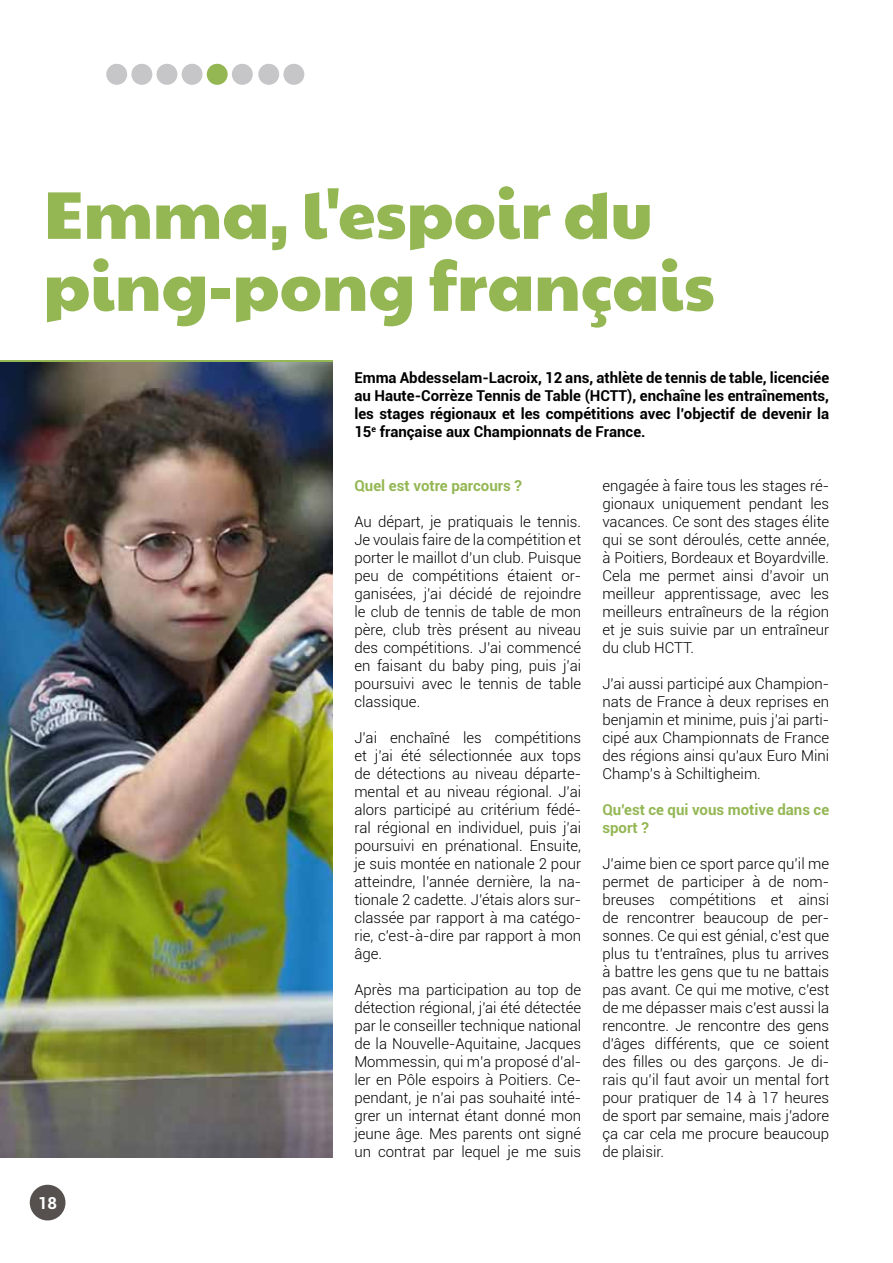
<style>
.page{position:relative;width:893px;height:1263px;background:#fff}
.page>*{position:absolute;margin:0;border:0;box-sizing:border-box;transform-origin:0 0}
.t1{font:67.5px/72px "Paytone One";color:#94b754}
.t2{font:700 16.5px "Roboto";color:#fff}
.t3{font:300 15px/18px "Roboto";color:#000;text-align:justify}
.t4{font:700 15px/18px "Roboto";color:#000;text-align:justify}
.t5{font:700 15px/18px "Roboto";color:#94b754}
</style>
<div class="page">
<div style="left:30px;top:1185px;width:35px;height:35px;background:#56514e;border-radius:50%"></div>
<div style="left:106px;top:64px;width:21px;height:21px;background:#c6c6c8;border-radius:50%"></div>
<div style="left:131px;top:64px;width:21px;height:21px;background:#c6c6c8;border-radius:50%"></div>
<div style="left:157px;top:64px;width:20px;height:21px;background:#c6c6c8;border-radius:50%"></div>
<div style="left:182px;top:64px;width:21px;height:21px;background:#c6c6c8;border-radius:50%"></div>
<div style="left:207px;top:64px;width:21px;height:21px;background:#94b754;border-radius:50%"></div>
<div style="left:232px;top:64px;width:21px;height:21px;background:#c6c6c8;border-radius:50%"></div>
<div style="left:258px;top:64px;width:21px;height:21px;background:#c6c6c8;border-radius:50%"></div>
<div style="left:283px;top:64px;width:21px;height:21px;background:#c6c6c8;border-radius:50%"></div>
<img style="left:0;top:362px;width:332px;height:795px">
<h1 class="t1" style="left:44px;top:172px;width:673px">Emma, l'espoir du ping-pong français</h1>
<p class="t4" style="left:354px;top:368px;width:476px">Emma Abdesselam-Lacroix, 12 ans, athlète de tennis de table, licenciée au Haute-Corrèze Tennis de Table (HCTT), enchaîne les entraînements, les stages régionaux et les compétitions avec l’objectif de devenir la 15<sup>e</sup> française aux Championnats de France.</p>
<p class="t2" style="left:38px;top:1191px;width:20px">18</p>
<p class="t5" style="left:354px;top:476px;width:169px">Quel est votre parcours ?</p>
<p class="t3" style="left:354px;top:512px;width:228px">Au départ, je pratiquais le tennis.<br>Je voulais faire de la compétition et porter le maillot d’un club. Puisque peu de compétitions étaient or&shy;ganisées, j’ai décidé de rejoindre le club de tennis de table de mon père, club très présent au niveau des compétitions. J’ai commencé en faisant du baby ping, puis j’ai poursuivi avec le tennis de table classique.</p>
<p class="t3" style="left:354px;top:728px;width:228px">J’ai enchaîné les compétitions et j’ai été sélectionnée aux tops de détections au niveau départe&shy;mental et au niveau régional. J’ai alors participé au critérium fédé&shy;ral régional en individuel, puis j’ai poursuivi en prénational. Ensuite, je suis montée en nationale 2 pour atteindre, l’année dernière, la na&shy;tionale 2 cadette. J’étais alors sur&shy;classée par rapport à ma catégo&shy;rie, c'est-à-dire par rapport à mon âge.</p>
<p class="t3" style="left:354px;top:980px;width:228px">Après ma participation au top de détection régional, j'ai été détectée par le conseiller technique national de la Nouvelle-Aquitaine, Jacques Mommessin, qui m’a proposé d’al&shy;ler en Pôle espoirs à Poitiers. Ce&shy;pendant, je n’ai pas souhaité inté&shy;grer un internat étant donné mon jeune âge. Mes parents ont signé un contrat par lequel je me suis</p>
<p class="t3" style="left:602px;top:476px;width:228px">engagée à faire tous les stages ré&shy;gionaux uniquement pendant les vacances. Ce sont des stages élite qui se sont déroulés, cette année, à Poitiers, Bordeaux et Boyardville.<br>Cela me permet ainsi d’avoir un meilleur apprentissage, avec les meilleurs entraîneurs de la région et je suis suivie par un entraîneur du club HCTT.</p>
<p class="t3" style="left:602px;top:674px;width:228px">J'ai aussi participé aux Champion&shy;nats de France à deux reprises en benjamin et minime, puis j’ai parti&shy;cipé aux Championnats de France des régions ainsi qu’aux Euro Mini Champ’s à Schiltigheim.</p>
<p class="t5" style="left:602px;top:800px;width:228px">Qu'est ce qui vous motive dans ce sport ?</p>
<p class="t3" style="left:602px;top:854px;width:228px">J’aime bien ce sport parce qu’il me permet de participer à de nom&shy;breuses compétitions et ainsi de rencontrer beaucoup de per&shy;sonnes. Ce qui est génial, c’est que plus tu t'entraînes, plus tu arrives à battre les gens que tu ne battais pas avant. Ce qui me motive, c’est de me dépasser mais c’est aussi la rencontre. Je rencontre des gens d'âges différents, que ce soient des filles ou des garçons. Je di&shy;rais qu’il faut avoir un mental fort pour pratiquer de 14 à 17 heures de sport par semaine, mais j'adore ça car cela me procure beaucoup de plaisir.</p>
</div>
